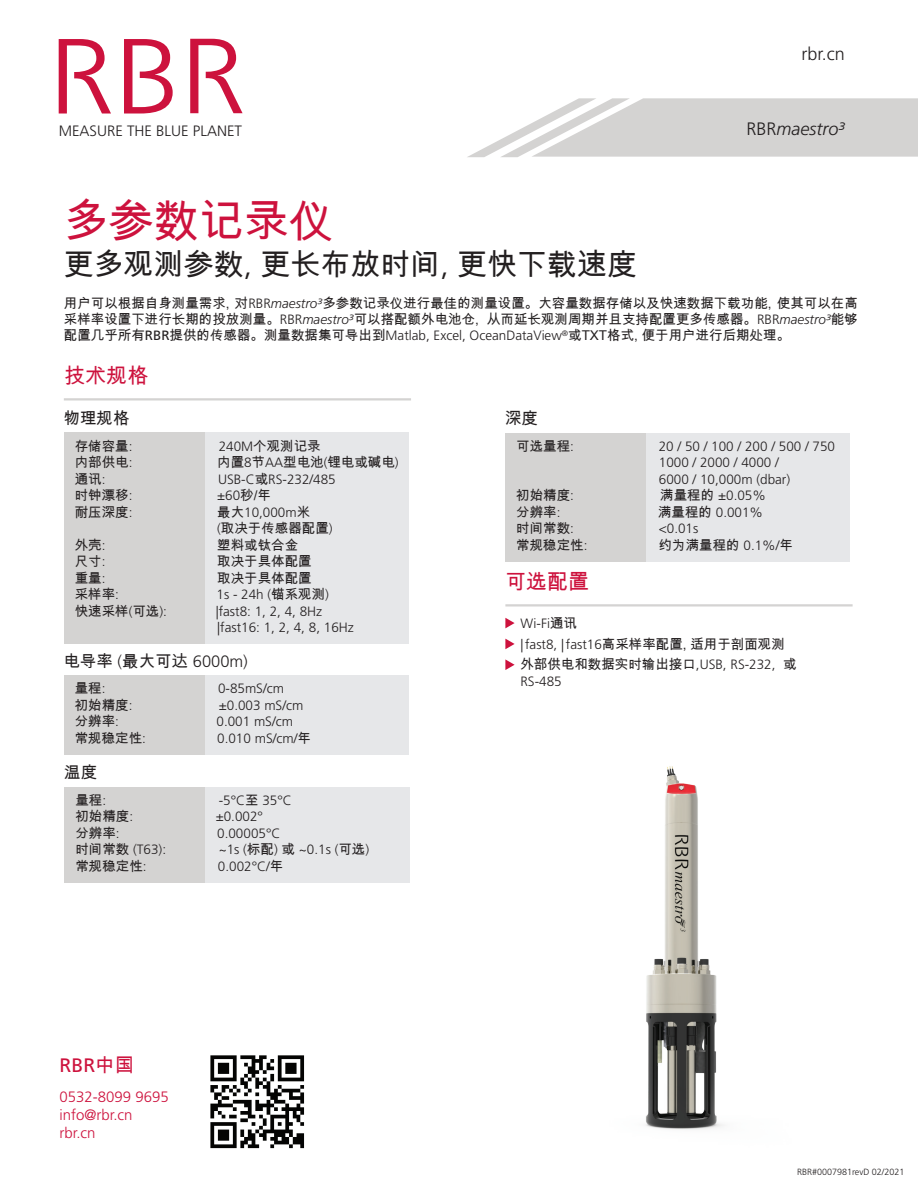
<style>
.page{position:relative;width:918px;height:1188px;background:#fff}
.page>*{position:absolute;margin:0;border:0;box-sizing:border-box;transform-origin:0 0}
.Data_Sheet_Title{font:45px "Arial Unicode MS";color:#cd123d}
.Data_Sheet_Subtitle{font:30px "Arial Unicode MS";color:#231f20}
.t1{font:21px "Arial Unicode MS";color:#cd123d}
.t2{font:19.5px "Frutiger LT Std";color:#cd123d}
.Title_Bar_Right{font:italic 300 18px "Frutiger LT Std";color:#231f20}
.t3{font:300 18px "Frutiger LT Std";color:#231f20}
.t4{font:16.5px "Arial Unicode MS";color:#231f20}
.t5{font:300 15px "Frutiger LT Std";color:#cd123d}
.t6{font:300 15px "Frutiger LT Std";color:#231f20}
.Data_Sheet_Body{font:13.5px/16.2px "Arial Unicode MS";color:#231f20;text-align:justify}
.Specification_Table{font:300 13.5px/16.5px "Frutiger LT Std";color:#231f20}
.Specification_Table-2{font:13.5px "Arial Unicode MS";color:#231f20}
.Footer_Date_Code{font:300 9px "Frutiger LT Std";color:#231f20}
.s1{font-style:normal}
.s2{font-family:"Frutiger LT Std";font-weight:300}
.s3{font-family:"Frutiger LT Std";font-weight:300;font-style:italic}
.s4{font-family:"Frutiger LT Std"}
.s5{font-family:"Arial Unicode MS";font-weight:400}
.s6{font-family:"Arial Unicode MS"}
</style>
<div class="page">
<svg style="left:124px;top:39px;width:49px;height:75px"></svg>
<svg style="left:59px;top:39px;width:52px;height:75px"></svg>
<svg style="left:190px;top:39px;width:53px;height:74px"></svg>
<svg style="left:467px;top:98px;width:451px;height:59px"></svg>
<div style="left:64px;top:433px;width:141px;height:211px;background:#d4d3d2"></div>
<div style="left:205px;top:433px;width:204px;height:211px;background:#e6e7e9"></div>
<div style="left:64px;top:675px;width:141px;height:80px;background:#d4d3d2"></div>
<div style="left:205px;top:675px;width:204px;height:80px;background:#e6e7e9"></div>
<div style="left:64px;top:787px;width:141px;height:95px;background:#d4d3d2"></div>
<div style="left:205px;top:787px;width:204px;height:95px;background:#e6e7e9"></div>
<div style="left:505px;top:433px;width:141px;height:129px;background:#d4d3d2"></div>
<div style="left:646px;top:433px;width:204px;height:129px;background:#e6e7e9"></div>
<img style="left:409px;top:766px;width:315px;height:364px">
<hr style="left:64px;top:398px;width:347px;height:2px;background:#d4d3d2">
<svg style="left:505px;top:618px;width:10px;height:10px"></svg>
<svg style="left:505px;top:639px;width:10px;height:10px"></svg>
<svg style="left:505px;top:659px;width:10px;height:11px"></svg>
<hr style="left:505px;top:604px;width:348px;height:3px;background:#d4d3d2">
<img style="left:210px;top:1055px;width:95px;height:94px">
<p class="t6" style="left:59px;top:123px;width:185px">MEASURE THE BLUE PLANET</p>
<p class="t3" style="left:802px;top:43px;width:45px">rbr.cn</p>
<p class="Title_Bar_Right" style="left:747px;top:118px;width:100px"><span class="s1">RBR</span>maestro³</p>
<p class="Data_Sheet_Title" style="left:64px;top:189px;width:271px">多参数记录仪</p>
<p class="Data_Sheet_Subtitle" style="left:64px;top:243px;width:575px">更多观测参数<span class="s2">,</span> 更长布放时间<span class="s2">,</span> 更快下载速度</p>
<p class="Data_Sheet_Body" style="left:64px;top:295px;width:796px">用户可以根据自身测量需求, 对<span class="s2">RBR</span><span class="s3">maestro³</span>多参数记录仪进行最佳的测量设置。大容量数据存储以及快速数据下载功能, 使其可以在高采样率设置下进行长期的投放测量。<span class="s2">RBR</span><span class="s3">maestro³</span>可以搭配额外电池仓, 从而延长观测周期并且支持配置更多传感器。<span class="s2">RBR</span><span class="s3">maestro³</span>能够配置几乎所有<span class="s4">RBR</span>提供的传感器。测量数据集可导出到<span class="s2">Matlab, Excel, OceanDataView</span><sup>®</sup>或TXT格式, 便于用户进行后期处理。</p>
<p class="t1" style="left:65px;top:361px;width:85px">技术规格</p>
<p class="t4" style="left:64px;top:407px;width:67px">物理规格</p>
<p class="Data_Sheet_Body" style="left:75px;top:438px;width:59px">存储容量<span class="s2">:</span></p>
<p class="Data_Sheet_Body" style="left:219px;top:438px;width:104px"><span class="s2">240M</span>个观测记录</p>
<p class="Data_Sheet_Body" style="left:75px;top:454px;width:59px">内部供电<span class="s2">:</span></p>
<p class="Data_Sheet_Body" style="left:217px;top:454px;width:183px">内置<span class="s2">8</span>节<span class="s2">AA</span>型电池<span class="s2">(</span>锂电或碱电<span class="s2">)</span></p>
<p class="Data_Sheet_Body" style="left:75px;top:471px;width:32px">通讯<span class="s2">:</span></p>
<p class="Specification_Table" style="left:218px;top:471px;width:119px">USB-C<span class="s5">或</span>RS-232/485</p>
<p class="Data_Sheet_Body" style="left:75px;top:487px;width:59px">时钟漂移<span class="s2">:</span></p>
<p class="Specification_Table" style="left:217px;top:488px;width:55px">±60<span class="s5">秒/年</span></p>
<p class="Data_Sheet_Body" style="left:75px;top:504px;width:59px">耐压深度<span class="s2">:</span></p>
<p class="Specification_Table" style="left:217px;top:504px;width:95px"><span class="s5">最大</span>10,000m<span class="s5">米</span></p>
<p class="Data_Sheet_Body" style="left:217px;top:520px;width:117px"><span class="s2">(</span>取决于传感器配置<span class="s2">)</span></p>
<p class="Data_Sheet_Body" style="left:75px;top:537px;width:32px">外壳<span class="s2">:</span></p>
<p class="Data_Sheet_Body" style="left:217px;top:537px;width:82px">塑料或钛合金</p>
<p class="Data_Sheet_Body" style="left:75px;top:553px;width:32px">尺寸<span class="s2">:</span></p>
<p class="Data_Sheet_Body" style="left:217px;top:553px;width:96px">取决于具体配置</p>
<p class="Data_Sheet_Body" style="left:75px;top:570px;width:32px">重量<span class="s2">:</span></p>
<p class="Data_Sheet_Body" style="left:217px;top:570px;width:96px">取决于具体配置</p>
<p class="Data_Sheet_Body" style="left:75px;top:586px;width:46px">采样率<span class="s2">:</span></p>
<p class="Specification_Table" style="left:217px;top:587px;width:114px">1s - 24h (<span class="s5">锚系观测</span>)</p>
<p class="Specification_Table-2" style="left:75px;top:601px;width:94px">快速采样<span class="s2">(</span>可选<span class="s2">):</span></p>
<p class="Specification_Table" style="left:216px;top:603px;width:108px">|fast8: 1, 2, 4, 8Hz</p>
<p class="Specification_Table" style="left:217px;top:620px;width:138px">|fast16: 1, 2, 4, 8, 16Hz</p>
<p class="t4" style="left:64px;top:650px;width:186px">电导率 <span class="s2">(</span>最大可达 <span class="s2">6000m)</span></p>
<p class="Data_Sheet_Body" style="left:75px;top:680px;width:32px">量程<span class="s2">:</span></p>
<p class="Specification_Table" style="left:218px;top:681px;width:68px">0-85mS/cm</p>
<p class="Data_Sheet_Body" style="left:75px;top:697px;width:59px">初始精度<span class="s2">:</span></p>
<p class="Specification_Table" style="left:219px;top:697px;width:86px">±0.003 mS/cm</p>
<p class="Data_Sheet_Body" style="left:75px;top:713px;width:46px">分辨率<span class="s2">:</span></p>
<p class="Specification_Table" style="left:217px;top:714px;width:78px">0.001 mS/cm</p>
<p class="Data_Sheet_Body" style="left:75px;top:730px;width:73px">常规稳定性<span class="s2">:</span></p>
<p class="Specification_Table" style="left:217px;top:730px;width:95px">0.010 mS/cm/<span class="s5">年</span></p>
<p class="t4" style="left:64px;top:760px;width:35px">温度</p>
<p class="Data_Sheet_Body" style="left:75px;top:792px;width:32px">量程<span class="s2">:</span></p>
<p class="Specification_Table" style="left:219px;top:792px;width:75px">-5°C<span class="s5">至</span> 35°C</p>
<p class="Data_Sheet_Body" style="left:75px;top:808px;width:59px">初始精度<span class="s2">:</span></p>
<p class="Specification_Table" style="left:216px;top:809px;width:49px">±0.002°</p>
<p class="Data_Sheet_Body" style="left:75px;top:825px;width:46px">分辨率<span class="s2">:</span></p>
<p class="Specification_Table" style="left:217px;top:825px;width:65px">0.00005°C</p>
<p class="Specification_Table" style="left:75px;top:842px;width:92px"><span class="s5">时间常数</span> (T63):</p>
<p class="Specification_Table" style="left:219px;top:842px;width:152px">~1s (<span class="s5">标配</span>) <span class="s5">或</span> ~0.1s (<span class="s5">可选</span>)</p>
<p class="Data_Sheet_Body" style="left:75px;top:858px;width:73px">常规稳定性<span class="s2">:</span></p>
<p class="Specification_Table" style="left:218px;top:858px;width:67px">0.002°C/<span class="s5">年</span></p>
<p class="t2" style="left:60px;top:1054px;width:76px">RBR<span class="s6">中国</span></p>
<p class="t5" style="left:60px;top:1088px;width:111px">0532-8099 9695</p>
<p class="t5" style="left:60px;top:1106px;width:75px">info@rbr.cn</p>
<p class="t5" style="left:60px;top:1124px;width:38px">rbr.cn</p>
<p class="t4" style="left:505px;top:406px;width:34px">深度</p>
<p class="Data_Sheet_Body" style="left:516px;top:437px;width:59px">可选量程<span class="s2">:</span></p>
<p class="Specification_Table" style="left:659px;top:438px;width:178px">20 / 50 / 100 / 200 / 500 / 750</p>
<p class="Specification_Table" style="left:659px;top:454px;width:122px">1000 / 2000 / 4000 /</p>
<p class="Specification_Table" style="left:659px;top:471px;width:133px">6000 / 10,000m (dbar)</p>
<p class="Data_Sheet_Body" style="left:516px;top:487px;width:59px">初始精度<span class="s2">:</span></p>
<p class="Specification_Table" style="left:660px;top:487px;width:107px"><span class="s5">满量程的</span> ±0.05%</p>
<p class="Data_Sheet_Body" style="left:516px;top:503px;width:46px">分辨率<span class="s2">:</span></p>
<p class="Specification_Table" style="left:658px;top:504px;width:107px"><span class="s5">满量程的</span> 0.001%</p>
<p class="Data_Sheet_Body" style="left:516px;top:520px;width:59px">时间常数<span class="s2">:</span></p>
<p class="Specification_Table" style="left:659px;top:520px;width:41px">&lt;0.01s</p>
<p class="Data_Sheet_Body" style="left:516px;top:536px;width:73px">常规稳定性<span class="s2">:</span></p>
<p class="Data_Sheet_Body" style="left:659px;top:536px;width:136px">约为满量程的 <span class="s2">0.1%/</span>年</p>
<p class="t1" style="left:505px;top:567px;width:85px">可选配置</p>
<p class="Specification_Table" style="left:520px;top:615px;width:58px">Wi-Fi<span class="s5">通讯</span></p>
<p class="Specification_Table" style="left:520px;top:636px;width:266px">|fast8, |fast16<span class="s5">高采样率配置, 适用于剖面观测</span></p>
<p class="Specification_Table" style="left:520px;top:657px;width:278px"><span class="s5">外部供电和数据实时输出接口</span>,USB, RS-232, <span class="s5">或<br></span>RS-485</p>
<p class="Footer_Date_Code" style="left:797px;top:1166px;width:109px">RBR#0007981revD 02/2021</p>
</div>
